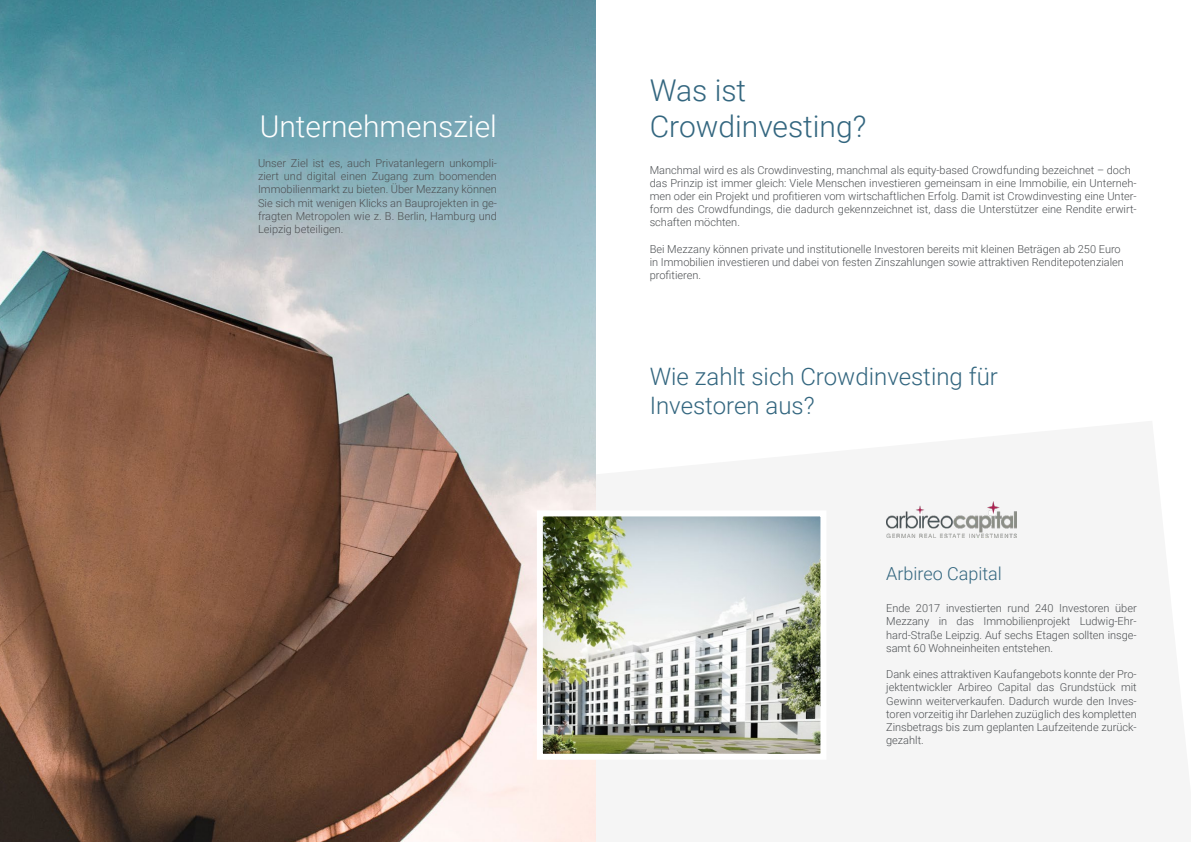
<style>
.page{position:relative;width:1191px;height:842px;background:#fff}
.page>*{position:absolute;margin:0;border:0;box-sizing:border-box;transform-origin:0 0}
.t1{font:300 30px "Roboto";color:#33667f}
.t2{font:300 30px "Roboto";color:#fff}
.t3{font:300 24px/28.8px "Roboto";color:#33667f}
.t4{font:300 18px "Roboto";color:#33667f}
.t5{font:300 11px/13.2px "Roboto";color:#4d5053;text-align:justify}
</style>
<div class="page">
<img style="left:0;top:0;width:595px;height:842px">
<img style="left:886px;top:502px;width:131px;height:36px">
<img style="left:544px;top:517px;width:275px;height:236px">
<div style="left:537px;top:510px;width:289px;height:250px;border:6px solid #fff"></div>
<h1 class="t1" style="left:649px;top:70px;width:98px">Was ist</h1>
<h1 class="t2" style="left:260px;top:106px;width:239px">Unternehmensziel</h1>
<h1 class="t1" style="left:649px;top:106px;width:218px">Crowdinvesting?</h1>
<p class="t5" style="left:258px;top:156px;width:240px">Unser Ziel ist es, auch Privatanlegern unkompli&shy;ziert und digital einen Zugang zum boomenden Immobilienmarkt zu bieten. Über Mezzany können Sie sich mit wenigen Klicks an Bauprojekten in ge&shy;fragten Metropolen wie z. B. Berlin, Hamburg und Leipzig beteiligen.</p>
<p class="t5" style="left:649px;top:163px;width:488px;text-align:left">Manchmal wird es als Crowdinvesting, manchmal als equity-based Crowdfunding bezeichnet – doch das Prinzip ist immer gleich: Viele Menschen investieren gemeinsam in eine Immobilie, ein Unterneh&shy;men oder ein Projekt und profitieren vom wirtschaftlichen Erfolg. Damit ist Crowdinvesting eine Unter&shy;form des Crowdfundings, die dadurch gekennzeichnet ist, dass die Unterstützer eine Rendite erwirt&shy;schaften möchten.</p>
<p class="t5" style="left:649px;top:242px;width:475px;text-align:left">Bei Mezzany können private und institutionelle Investoren bereits mit kleinen Beträgen ab 250 Euro in Immobilien investieren und dabei von festen Zinszahlungen sowie attraktiven Renditepotenzialen profitieren.</p>
<h2 class="t3" style="left:649px;top:361px;width:350px">Wie zahlt sich Crowdinvesting für<br>Investoren aus?</h2>
<h3 class="t4" style="left:886px;top:561px;width:117px">Arbireo Capital</h3>
<p class="t5" style="left:886px;top:601px;width:252px">Ende 2017 investierten rund 240 Investoren über Mezzany in das Immobilienprojekt Ludwig-Ehr&shy;hard-Straße Leipzig. Auf sechs Etagen sollten insge&shy;samt 60 Wohneinheiten entstehen.</p>
<p class="t5" style="left:886px;top:667px;width:252px">Dank eines attraktiven Kaufangebots konnte der Pro&shy;jektentwickler Arbireo Capital das Grundstück mit Gewinn weiterverkaufen. Dadurch wurde den Inves&shy;toren vorzeitig ihr Darlehen zuzüglich des kompletten Zinsbetrags bis zum geplanten Laufzeitende zurück&shy;gezahlt.</p>
</div>
